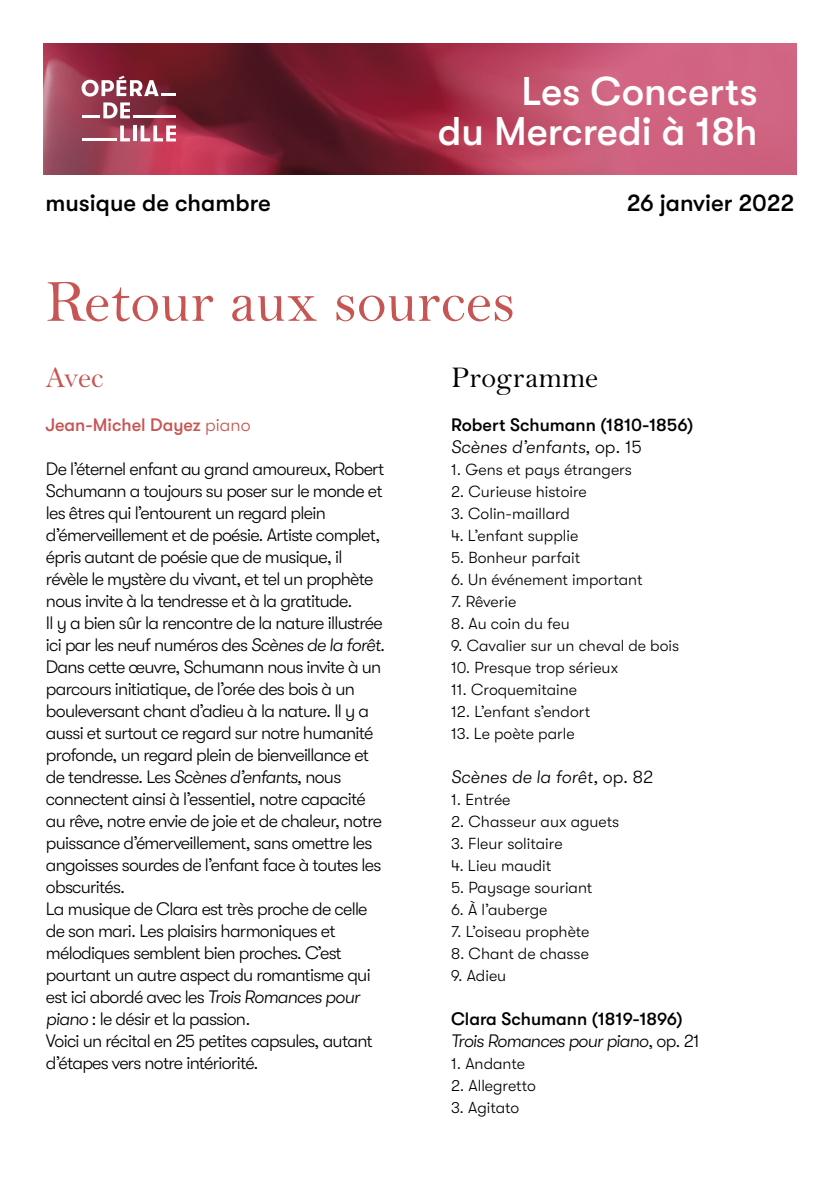
<style>
.page{position:relative;width:840px;height:1191px;background:#fff}
.page>*{position:absolute;margin:0;border:0;box-sizing:border-box;transform-origin:0 0}
.t1{font:60px "Bell MT Std";color:#c65553}
.t2{font:500 40px/40px "GT Walsheim";color:#fff;text-align:right}
.t3{font:30px "Bell MT Std";color:#000}
.t4{font:30px "Bell MT Std";color:#c65553}
.t5{font:500 24px "GT Walsheim";color:#000}
.t6{font:300 18px/22px "GT Walsheim";letter-spacing:-.04em;color:#000}
.t7{font:500 18px/22px "GT Walsheim";color:#000}
.t8{font:italic 300 18px "GT Walsheim";color:#000}
.t9{font:500 18px "GT Walsheim";color:#c65553}
.t10{font:300 16px "GT Walsheim";color:#000}
.s1{font-weight:300}
.s2{font-style:italic}
.s3{font-weight:300;font-style:italic}
.s4{font-style:normal}
</style>
<div class="page">
<img style="left:44px;top:44px;width:751px;height:130px">
<svg style="left:81px;top:76px;width:78px;height:42px"></svg>
<svg style="left:120px;top:125px;width:10px;height:16px"></svg>
<hr style="left:133px;top:125px;width:4px;height:16px;background:#fff">
<svg style="left:140px;top:125px;width:36px;height:16px"></svg>
<hr style="left:82px;top:138px;width:35px;height:3px;background:#fff">
<hr style="left:82px;top:115px;width:18px;height:3px;background:#fff">
<hr style="left:133px;top:115px;width:43px;height:3px;background:#fff">
<hr style="left:162px;top:93px;width:14px;height:3px;background:#fff">
<h2 class="t2" style="left:437px;top:71px;width:321px">Les Concerts<br>du Mercredi à 18h</h2>
<h3 class="t5" style="left:45px;top:189px;width:227px">musique de chambre</h3>
<h3 class="t5" style="left:626px;top:189px;width:169px">26 janvier 2022</h3>
<h1 class="t1" style="left:45px;top:268px;width:471px">Retour aux sources</h1>
<h3 class="t4" style="left:45px;top:360px;width:60px">Avec</h3>
<p class="t9" style="left:45px;top:414px;width:206px">Jean-Michel Dayez <span class="s1">piano</span></p>
<p class="t6" style="left:46px;top:458px;width:340px">De l’éternel enfant au grand amoureux, Robert Schumann a toujours su poser sur le monde et les êtres qui l’entourent un regard plein d’émerveillement et de poésie. Artiste complet, épris autant de poésie que de musique, il révèle le mystère du vivant, et tel un prophète nous invite à la tendresse et à la gratitude.<br>Il y a bien sûr la rencontre de la nature illustrée ici par les neuf numéros des <span class="s2">Scènes de la forêt</span>.<br>Dans cette œuvre, Schumann nous invite à un parcours initiatique, de l’orée des bois à un bouleversant chant d’adieu à la nature. Il y a aussi et surtout ce regard sur notre humanité profonde, un regard plein de bienveillance et de tendresse. Les <span class="s2">Scènes d’enfants,</span> nous connectent ainsi à l’essentiel, notre capacité au rêve, notre envie de joie et de chaleur, notre puissance d’émerveillement, sans omettre les angoisses sourdes de l’enfant face à toutes les obscurités.<br>La musique de Clara est très proche de celle de son mari. Les plaisirs harmoniques et mélodiques semblent bien proches. C’est pourtant un autre aspect du romantisme qui est ici abordé avec les <span class="s2">Trois Romances pour piano</span> : le désir et la passion.<br>Voici un récital en 25 petites capsules, autant d’étapes vers notre intériorité.</p>
<h3 class="t3" style="left:451px;top:360px;width:148px">Programme</h3>
<p class="t7" style="left:451px;top:414px;width:244px">Robert Schumann (1810-1856)<br><span class="s3">Scènes d’enfants,</span> <span class="s1">op. 15</span></p>
<p class="t10" style="left:451px;top:460px;width:182px">1. Gens et pays étrangers</p>
<p class="t10" style="left:451px;top:482px;width:137px">2. Curieuse histoire</p>
<p class="t10" style="left:451px;top:504px;width:120px">3. Colin-maillard</p>
<p class="t10" style="left:451px;top:526px;width:129px">4. L’enfant supplie</p>
<p class="t10" style="left:451px;top:548px;width:131px">5. Bonheur parfait</p>
<p class="t10" style="left:451px;top:570px;width:193px">6. Un événement important</p>
<p class="t10" style="left:451px;top:592px;width:67px">7. Rêverie</p>
<p class="t10" style="left:451px;top:614px;width:120px">8. Au coin du feu</p>
<p class="t10" style="left:451px;top:636px;width:229px">9. Cavalier sur un cheval de bois</p>
<p class="t10" style="left:451px;top:658px;width:169px">10. Presque trop sérieux</p>
<p class="t10" style="left:451px;top:680px;width:127px">11. Croquemitaine</p>
<p class="t10" style="left:451px;top:702px;width:141px">12. L’enfant s’endort</p>
<p class="t10" style="left:451px;top:724px;width:125px">13. Le poète parle</p>
<p class="t8" style="left:451px;top:766px;width:203px">Scènes de la forêt, <span class="s4">op. 82</span></p>
<p class="t10" style="left:451px;top:790px;width:61px">1. Entrée</p>
<p class="t10" style="left:451px;top:812px;width:170px">2. Chasseur aux aguets</p>
<p class="t10" style="left:451px;top:834px;width:113px">3. Fleur solitaire</p>
<p class="t10" style="left:451px;top:856px;width:102px">4. Lieu maudit</p>
<p class="t10" style="left:451px;top:878px;width:143px">5. Paysage souriant</p>
<p class="t10" style="left:451px;top:900px;width:98px">6. À l’auberge</p>
<p class="t10" style="left:451px;top:922px;width:140px">7. L’oiseau prophète</p>
<p class="t10" style="left:451px;top:944px;width:139px">8. Chant de chasse</p>
<p class="t10" style="left:451px;top:966px;width:57px">9. Adieu</p>
<p class="t7" style="left:451px;top:1008px;width:250px">Clara Schumann (1819-1896)<br><span class="s3">Trois Romances pour piano</span><span class="s1">, op. 21</span></p>
<p class="t10" style="left:451px;top:1054px;width:75px">1. Andante</p>
<p class="t10" style="left:451px;top:1076px;width:86px">2. Allegretto</p>
<p class="t10" style="left:451px;top:1098px;width:70px">3. Agitato</p>
</div>
